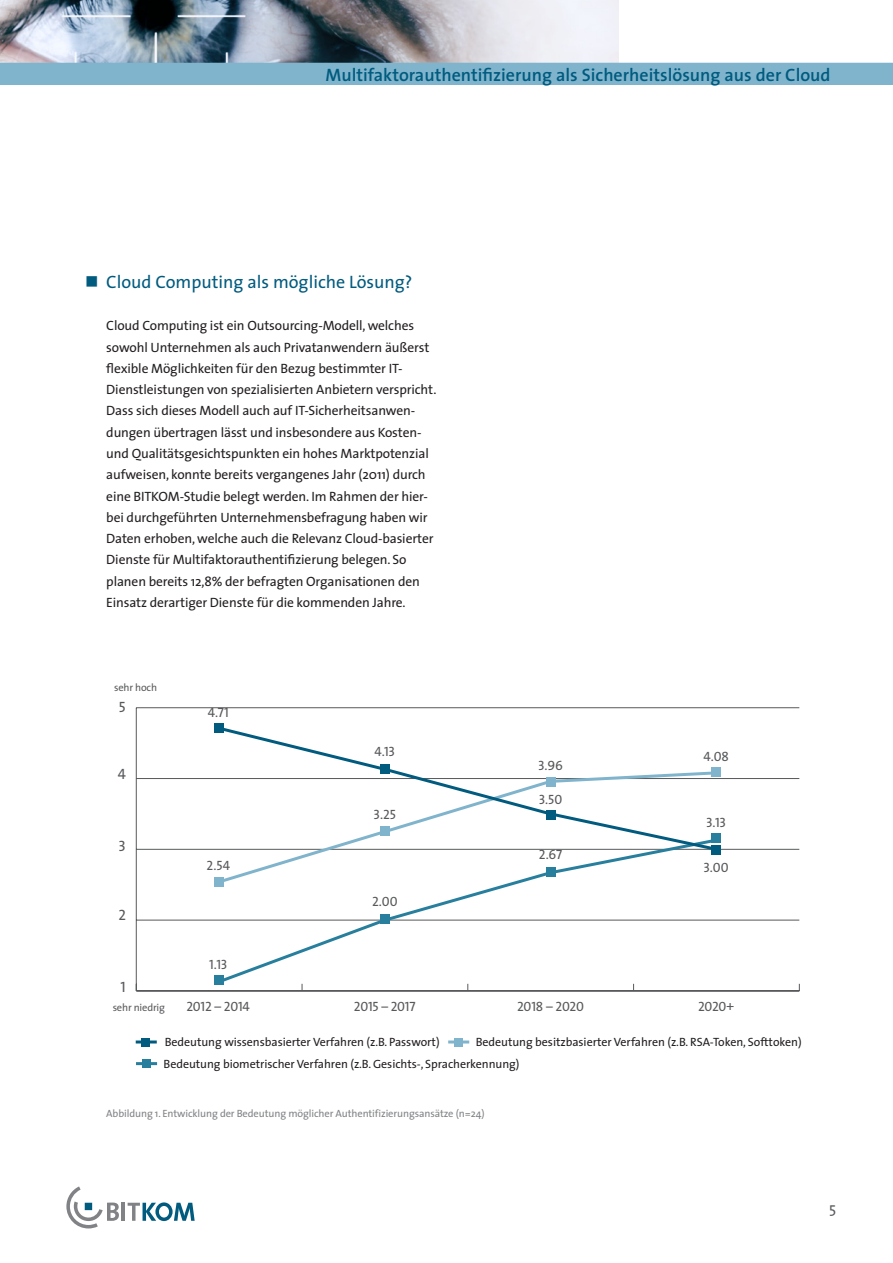
<style>
.page{position:relative;width:893px;height:1263px;background:#fff}
.page>*{position:absolute;margin:0;border:0;box-sizing:border-box;transform-origin:0 0}
.t1{font:600 18px "The Sans";color:#005b7f}
.t2{font:18px "The Sans";color:#005b7f}
.t3{font:15px "The Sans Caps";color:#58595b}
.t4{font:15px "The Sans";color:#58595b}
.t5{font:13.5px/21.3px "The Sans";letter-spacing:-.01em;color:#231f20}
.t6{font:13.5px "The Sans Caps";letter-spacing:-.015em;color:#58595b}
.t7{font:12px/21.6px "The Sans";letter-spacing:-.005em;color:#231f20}
.t8{font:10.5px "The Sans";letter-spacing:-.01em;color:#808285}
.t9{font:10.5px "The Sans";letter-spacing:-.015em;color:#58595b}
</style>
<div class="page">
<img style="left:0;top:0;width:618px;height:63px">
<div style="left:0;top:63px;width:893px;height:22px;background:#80b4cc"></div>
<svg style="left:66px;top:1186px;width:53px;height:42px"></svg>
<hr style="left:121px;top:1203px;width:4px;height:18px;background:#808285">
<div style="left:85px;top:1203px;width:7px;height:7px;background:#005b7f"></div>
<svg style="left:128px;top:1202px;width:67px;height:19px"></svg>
<hr style="left:136px;top:708px;width:1px;height:283px;background:#58595b">
<hr style="left:136px;top:991px;width:663px;height:1px;background:#58595b">
<hr style="left:136px;top:920px;width:663px;height:1px;background:#58595b">
<hr style="left:136px;top:849px;width:663px;height:1px;background:#58595b">
<hr style="left:136px;top:778px;width:663px;height:1px;background:#58595b">
<hr style="left:136px;top:707px;width:663px;height:1px;background:#58595b">
<svg style="left:215px;top:886px;width:505px;height:99px"></svg>
<svg style="left:215px;top:848px;width:497px;height:38px"></svg>
<svg style="left:216px;top:728px;width:504px;height:125px"></svg>
<div style="left:215px;top:976px;width:9px;height:9px;background:#277f9d"></div>
<div style="left:380px;top:914px;width:9px;height:9px;background:#277f9d"></div>
<div style="left:546px;top:868px;width:9px;height:9px;background:#277f9d"></div>
<div style="left:712px;top:833px;width:9px;height:9px;background:#277f9d"></div>
<div style="left:215px;top:877px;width:9px;height:9px;background:#80b4cc"></div>
<div style="left:380px;top:826px;width:9px;height:9px;background:#80b4cc"></div>
<div style="left:546px;top:777px;width:9px;height:9px;background:#80b4cc"></div>
<div style="left:712px;top:768px;width:9px;height:9px;background:#80b4cc"></div>
<div style="left:215px;top:723px;width:9px;height:9px;background:#005b7f"></div>
<div style="left:380px;top:764px;width:9px;height:9px;background:#005b7f"></div>
<div style="left:546px;top:810px;width:9px;height:9px;background:#005b7f"></div>
<div style="left:712px;top:846px;width:9px;height:9px;background:#005b7f"></div>
<div style="left:454px;top:1038px;width:8px;height:8px;background:#80b4cc"></div>
<div style="left:142px;top:1038px;width:8px;height:8px;background:#005b7f"></div>
<hr style="left:448px;top:1040px;width:21px;height:3px;background:#80b4cc">
<div style="left:142px;top:1059px;width:8px;height:9px;background:#277f9d"></div>
<hr style="left:136px;top:1062px;width:21px;height:3px;background:#277f9d">
<hr style="left:136px;top:1040px;width:21px;height:3px;background:#005b7f">
<h1 class="t1" style="left:325px;top:63px;width:507px">Multifaktorauthentifizierung als Sicherheitslösung aus der Cloud</h1>
<h1 class="t2" style="left:106px;top:270px;width:308px">Cloud Computing als mögliche Lösung?</h1>
<p class="t5" style="left:106px;top:315px;width:332px">Cloud Computing ist ein Outsourcing-Modell, welches sowohl Unternehmen als auch Privatanwendern äußerst flexible Möglichkeiten für den Bezug bestimmter IT-Dienstleistungen von spezialisierten Anbietern verspricht.<br>Dass sich dieses Modell auch auf IT-Sicherheitsanwen&shy;dungen übertragen lässt und insbesondere aus Kosten&shy;und Qualitätsgesichtspunkten ein hohes Marktpotenzial aufweisen, konnte bereits vergangenes Jahr (2011) durch eine BITKOM-Studie belegt werden. Im Rahmen der hier&shy;bei durchgeführten Unternehmensbefragung haben wir Daten erhoben, welche auch die Relevanz Cloud-basierter Dienste für Multifaktorauthentifizierung belegen. So planen bereits 12,8% der befragten Organisationen den Einsatz derartiger Dienste für die kommenden Jahre.</p>
<p class="t9" style="left:114px;top:681px;width:44px">sehr hoch</p>
<p class="t3" style="left:119px;top:697px;width:8px">5</p>
<p class="t3" style="left:118px;top:765px;width:10px">4</p>
<p class="t3" style="left:118px;top:836px;width:9px">3</p>
<p class="t3" style="left:118px;top:905px;width:9px">2</p>
<p class="t3" style="left:121px;top:977px;width:7px">1</p>
<p class="t9" style="left:113px;top:1001px;width:54px">sehr niedrig</p>
<p class="t6" style="left:208px;top:704px;width:23px">4.71</p>
<p class="t6" style="left:206px;top:856px;width:25px">2.54</p>
<p class="t6" style="left:209px;top:956px;width:20px">1.13</p>
<p class="t6" style="left:374px;top:742px;width:22px">4.13</p>
<p class="t6" style="left:374px;top:806px;width:24px">3.25</p>
<p class="t6" style="left:372px;top:892px;width:27px">2.00</p>
<p class="t6" style="left:538px;top:756px;width:26px">3.96</p>
<p class="t6" style="left:539px;top:791px;width:25px">3.50</p>
<p class="t6" style="left:539px;top:845px;width:25px">2.67</p>
<p class="t6" style="left:703px;top:747px;width:27px">4.08</p>
<p class="t6" style="left:706px;top:814px;width:22px">3.13</p>
<p class="t6" style="left:703px;top:858px;width:27px">3.00</p>
<p class="t6" style="left:186px;top:998px;width:65px">2012 – 2014</p>
<p class="t6" style="left:354px;top:998px;width:63px">2015 – 2017</p>
<p class="t6" style="left:517px;top:998px;width:68px">2018 – 2020</p>
<p class="t6" style="left:698px;top:998px;width:38px">2020+</p>
<p class="t7" style="left:164px;top:1031px;width:640px;text-indent:312px">Bedeutung besitzbasierter Verfahren (z.B. RSA-Token, Softtoken)<br>Bedeutung biometrischer Verfahren (z.B. Gesichts-, Spracherkennung)</p>
<p class="t8" style="left:106px;top:1107px;width:380px">Abbildung 1. Entwicklung der Bedeutung möglicher Authentifizierungsansätze (n=24)</p>
<p class="t7" style="left:165px;top:1031px;width:276px">Bedeutung wissensbasierter Verfahren (z.B. Passwort)</p>
<p class="t4" style="left:829px;top:1199px;width:9px">5</p>
</div>
